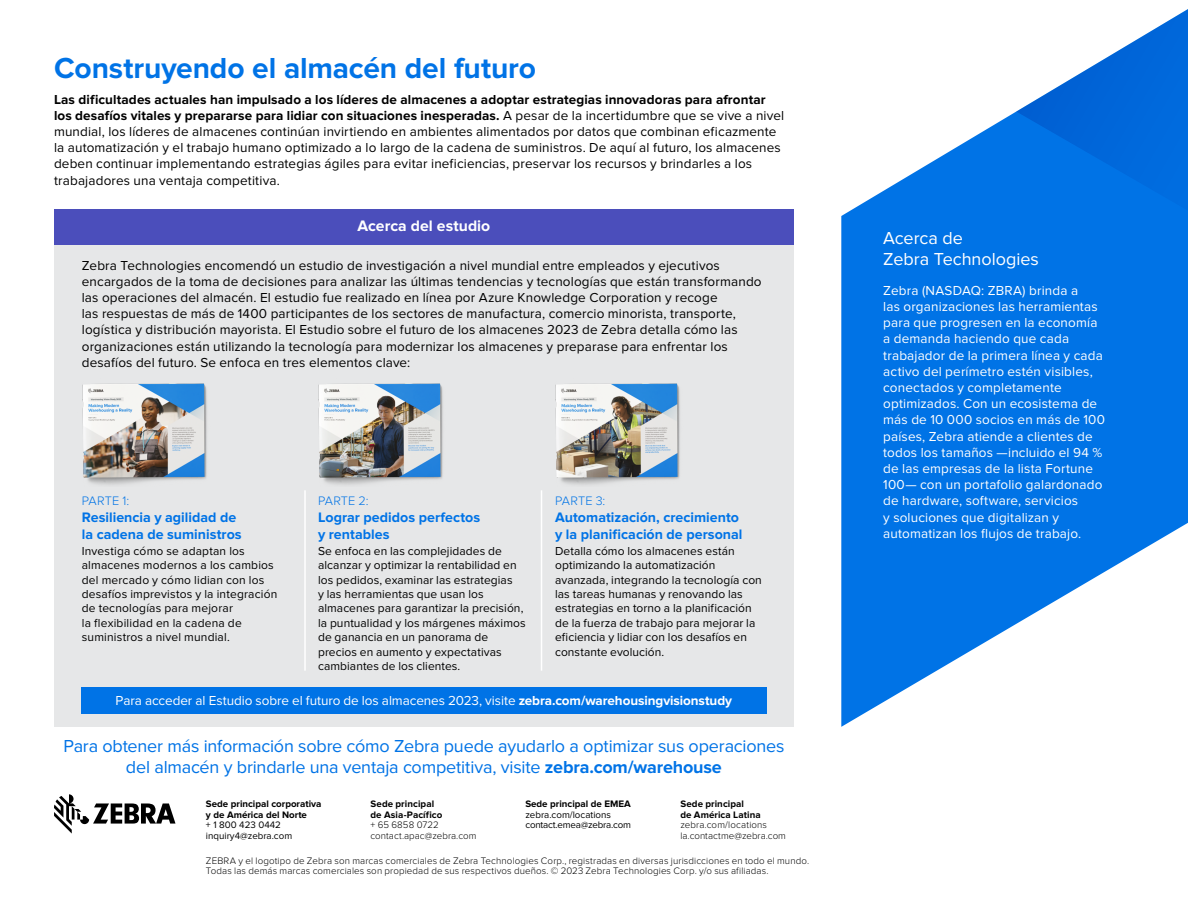
<style>
.page{position:relative;width:1188px;height:918px;background:#fff}
.page>*{position:absolute;margin:0;border:0;box-sizing:border-box;transform-origin:0 0}
.t1{font:700 30px "Proxima Nova";letter-spacing:-.005em;color:#0073e6}
.t2{font:18px/21.6px "Proxima Nova";letter-spacing:-.01em;color:#0073e6;text-align:center}
.t3{font:18px/21px "Proxima Nova";color:#fff}
.t4{font:700 15.75px "Proxima Nova";letter-spacing:.005em;color:#fff}
.t5{font:700 14.25px/17.2px "Proxima Nova";color:#0073e6}
.t6{font:13.5px/16.2px "Proxima Nova";letter-spacing:.01em;color:#000}
.t7{font:13.5px/16.2px "Proxima Nova";letter-spacing:.01em;color:#fff}
.t8{font:300 12.75px "Proxima Nova";letter-spacing:.005em;color:#0073e6}
.t9{font:12px/14.4px "Proxima Nova";letter-spacing:.005em;color:#000}
.t10{font:300 9.75px/10.5px "Proxima Nova";letter-spacing:.01em;color:#000}
.t11{font:700 9.75px/10.5px "Proxima Nova";color:#000}
.t12{font:9.75px/10.5px "Proxima Nova";letter-spacing:-.02em;color:#000}
.t13{font:9.75px/10.5px "Proxima Nova";color:#000}
.s1{font-weight:700}
</style>
<div class="page">
<div style="left:54px;top:238px;width:740px;height:489px;background:#e6e7e8"></div>
<div style="left:54px;top:209px;width:740px;height:35px;background:#4b4ebb"></div>
<svg style="left:841px;top:209px;width:347px;height:518px;fill:#0073e6"></svg>
<svg style="left:852px;top:9px;width:336px;height:284px;fill:#0073e6"></svg>
<svg style="left:54px;top:794px;width:121px;height:40px"></svg>
<hr style="left:541px;top:490px;width:1px;height:181px;background:#fff">
<div style="left:81px;top:687px;width:686px;height:27px;background:#0073e6"></div>
<img style="left:555px;top:383px;width:125px;height:102px">
<img style="left:318px;top:383px;width:125px;height:102px">
<img style="left:82px;top:383px;width:125px;height:102px">
<hr style="left:304px;top:490px;width:2px;height:181px;background:#fff">
<h1 class="t1" style="left:54px;top:50px;width:484px">Construyendo el almacén del futuro</h1>
<p class="t6" style="left:54px;top:91px;width:732px"><span class="s1">Las dificultades actuales han impulsado a los líderes de almacenes a adoptar estrategias innovadoras para afrontar los desafíos vitales y prepararse para lidiar con situaciones inesperadas.</span> A pesar de la incertidumbre que se vive a nivel mundial, los líderes de almacenes continúan invirtiendo en ambientes alimentados por datos que combinan eficazmente la automatización y el trabajo humano optimizado a lo largo de la cadena de suministros. De aquí al futuro, los almacenes deben continuar implementando estrategias ágiles para evitar ineficiencias, preservar los recursos y brindarles a los trabajadores una ventaja competitiva.</p>
<p class="t4" style="left:358px;top:217px;width:134px">Acerca del estudio</p>
<p class="t6" style="left:82px;top:257px;width:681px">Zebra Technologies encomendó un estudio de investigación a nivel mundial entre empleados y ejecutivos encargados de la toma de decisiones para analizar las últimas tendencias y tecnologías que están transformando las operaciones del almacén. El estudio fue realizado en línea por Azure Knowledge Corporation y recoge<br>las respuestas de más de 1400 participantes de los sectores de manufactura, comercio minorista, transporte, logística y distribución mayorista. El Estudio sobre el futuro de los almacenes 2023 de Zebra detalla cómo las organizaciones están utilizando la tecnología para modernizar los almacenes y preparase para enfrentar los desafíos del futuro. Se enfoca en tres elementos clave:</p>
<p class="t8" style="left:82px;top:493px;width:49px">PARTE 1:</p>
<p class="t5" style="left:82px;top:509px;width:161px">Resiliencia y agilidad de la cadena de suministros</p>
<p class="t9" style="left:82px;top:544px;width:197px">Investiga cómo se adaptan los almacenes modernos a los cambios del mercado y cómo lidian con los desafíos imprevistos y la integración de tecnologías para mejorar<br>la flexibilidad en la cadena de suministros a nivel mundial.</p>
<p class="t8" style="left:318px;top:493px;width:52px">PARTE 2:</p>
<p class="t5" style="left:318px;top:509px;width:164px">Lograr pedidos perfectos y rentables</p>
<p class="t9" style="left:318px;top:544px;width:209px">Se enfoca en las complejidades de alcanzar y optimizar la rentabilidad en los pedidos, examinar las estrategias<br>y las herramientas que usan los almacenes para garantizar la precisión, la puntualidad y los márgenes máximos de ganancia en un panorama de precios en aumento y expectativas cambiantes de los clientes.</p>
<p class="t8" style="left:555px;top:493px;width:52px">PARTE 3:</p>
<p class="t5" style="left:555px;top:509px;width:189px">Automatización, crecimiento y la planificación de personal</p>
<p class="t9" style="left:555px;top:544px;width:208px">Detalla cómo los almacenes están optimizando la automatización avanzada, integrando la tecnología con las tareas humanas y renovando las estrategias en torno a la planificación de la fuerza de trabajo para mejorar la eficiencia y lidiar con los desafíos en constante evolución.</p>
<p class="t7" style="left:116px;top:692px;width:618px">Para acceder al Estudio sobre el futuro de los almacenes 2023, visite <span class="s1">zebra.com/warehousingvisionstudy</span></p>
<h2 class="t2" style="left:63px;top:735px;width:723px">Para obtener más información sobre cómo Zebra puede ayudarlo a optimizar sus operaciones del almacén y brindarle una ventaja competitiva, visite <span class="s1">zebra.com/warehouse</span></h2>
<p class="t11" style="left:206px;top:799px;width:117px">Sede principal corporativa y de América del Norte</p>
<p class="t13" style="left:206px;top:820px;width:88px">+ 1 800 423 0442 inquiry4@zebra.com</p>
<p class="t11" style="left:680px;top:799px;width:82px">Sede principal<br>de América Latina</p>
<p class="t10" style="left:680px;top:820px;width:107px">zebra.com/locations la.contactme@zebra.com</p>
<p class="t10" style="left:206px;top:856px;width:605px">ZEBRA y el logotipo de Zebra son marcas comerciales de Zebra Technologies Corp., registradas en diversas jurisdicciones en todo el mundo.<br>Todas las demás marcas comerciales son propiedad de sus respectivos dueños. © 2023 Zebra Technologies Corp. y/o sus afiliadas.</p>
<p class="t11" style="left:371px;top:799px;width:73px">Sede principal de Asia-Pacífico</p>
<p class="t10" style="left:371px;top:820px;width:107px">+ 65 6858 0722 contact.apac@zebra.com</p>
<p class="t11" style="left:525px;top:799px;width:107px">Sede principal de EMEA</p>
<p class="t12" style="left:525px;top:809px;width:107px">zebra.com/locations contact.emea@zebra.com</p>
<h2 class="t3" style="left:883px;top:228px;width:157px">Acerca de<br>Zebra Technologies</h2>
<p class="t7" style="left:883px;top:282px;width:223px">Zebra (NASDAQ: ZBRA) brinda a<br>las organizaciones las herramientas para que progresen en la economía a demanda haciendo que cada trabajador de la primera línea y cada activo del perímetro estén visibles, conectados y completamente optimizados. Con un ecosistema de más de 10 000 socios en más de 100 países, Zebra atiende a clientes de todos los tamaños —incluido el 94 % de las empresas de la lista Fortune 100— con un portafolio galardonado de hardware, software, servicios<br>y soluciones que digitalizan y automatizan los flujos de trabajo.</p>
</div>
